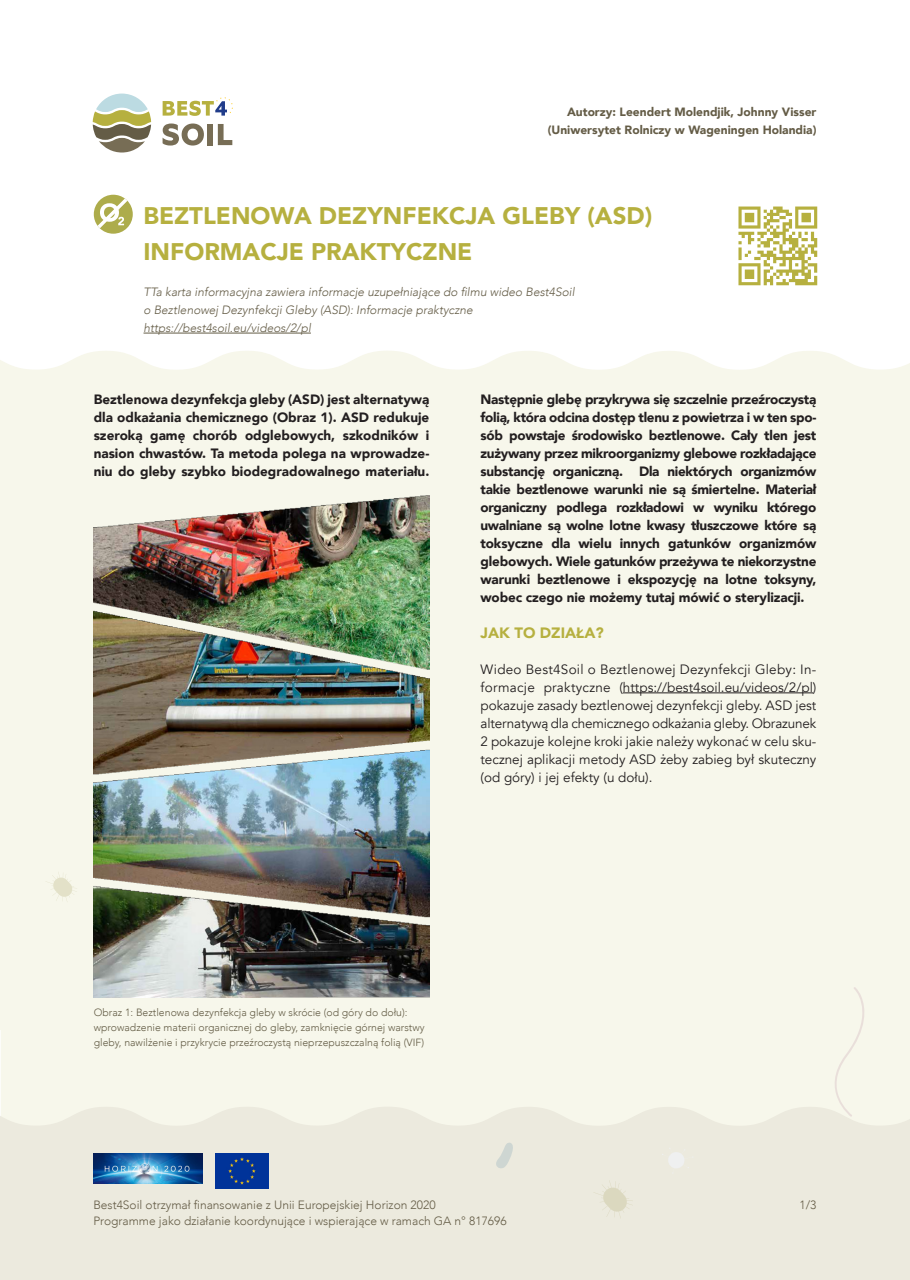
<style>
.page{position:relative;width:910px;height:1280px;background:#fff}
.page>*{position:absolute;margin:0;border:0;box-sizing:border-box;transform-origin:0 0}
.t1{font:900 24px "Avenir";color:#b6b03f}
.t2{font:900 15px "Avenir";color:#b6b03f}
.t3{font:900 13.5px/18px "Avenir";letter-spacing:-.005em;color:#231f20;text-align:justify}
.t4{font:13.5px/18px "Avenir";color:#231f20;text-align:justify}
.t5{font:italic 300 12px "Avenir";color:#645c46}
.t6{font:300 12px "Avenir";color:#645c46}
.t7{font:900 12px "Avenir";color:#645c46}
.t8{font:300 10.5px/15px "Avenir";color:#635c45}
</style>
<div class="page">
<div style="left:0;top:351px;width:910px;height:756px;background:#f7f7eb"></div>
<div style="left:0;top:1107px;width:910px;height:173px;background:#eceade"></div>
<svg style="left:593px;top:1180px;width:40px;height:38px;background:#e6e4d4"></svg>
<svg style="left:819px;top:987px;width:53px;height:130px;background:#f6f5e9"></svg>
<svg style="left:662px;top:1147px;width:32px;height:27px"></svg>
<svg style="left:496px;top:1142px;width:18px;height:27px"></svg>
<svg style="left:45px;top:872px;width:32px;height:30px"></svg>
<img style="left:94px;top:1153px;width:109px;height:30px">
<img style="left:215px;top:1153px;width:54px;height:36px">
<hr style="left:144px;top:333px;width:167px;height:1px;background:#645c46">
<svg style="left:93px;top:94px;width:58px;height:59px"></svg>
<svg style="left:163px;top:123px;width:41px;height:23px"></svg>
<div style="left:208px;top:124px;width:5px;height:21px;background:#776d55"></div>
<svg style="left:218px;top:124px;width:14px;height:21px"></svg>
<svg style="left:163px;top:97px;width:70px;height:19px"></svg>
<hr style="left:623px;top:692px;width:190px;height:1px;background:#231f20">
<svg style="left:94px;top:195px;width:39px;height:39px"></svg>
<img style="left:94px;top:494px;width:335px;height:504px">
<svg style="left:738px;top:207px;width:79px;height:78px"></svg>
<p class="t7" style="left:567px;top:102px;width:251px">Autorzy: Leendert Molendjik, Johnny Visser</p>
<p class="t7" style="left:548px;top:120px;width:270px">(Uniwersytet Rolniczy w Wageningen Holandia)</p>
<p class="t1" style="left:144px;top:195px;width:510px">BEZTLENOWA DEZYNFEKCJA GLEBY (ASD)</p>
<p class="t1" style="left:144px;top:231px;width:330px">INFORMACJE PRAKTYCZNE</p>
<p class="t5" style="left:144px;top:285px;width:433px">TTa karta informacyjna zawiera informacje uzupełniające do filmu wideo Best4Soil</p>
<p class="t5" style="left:144px;top:303px;width:331px">o Beztlenowej Dezynfekcji Gleby (ASD): Informacje praktyczne</p>
<p class="t5" style="left:144px;top:321px;width:169px">https://best4soil.eu/videos/2/pl</p>
<p class="t3" style="left:94px;top:390px;width:337px">Beztlenowa dezynfekcja gleby (ASD) jest alternatywą dla odkażania chemicznego (Obraz 1). ASD redukuje szeroką gamę chorób odglebowych, szkodników i nasion chwastów. Ta metoda polega na wprowadze&shy;niu do gleby szybko biodegradowalnego materiału.</p>
<p class="t3" style="left:480px;top:390px;width:337px">Następnie glebę przykrywa się szczelnie przeźroczystą folią, która odcina dostęp tlenu z powietrza i w ten spo&shy;sób powstaje środowisko beztlenowe. Cały tlen jest zużywany przez mikroorganizmy glebowe rozkładające substancję organiczną. Dla niektórych organizmów takie beztlenowe warunki nie są śmiertelne. Materiał organiczny podlega rozkładowi w wyniku którego uwalniane są wolne lotne kwasy tłuszczowe które są toksyczne dla wielu innych gatunków organizmów glebowych. Wiele gatunków przeżywa te niekorzystne warunki beztlenowe i ekspozycję na lotne toksyny, wobec czego nie możemy tutaj mówić o sterylizacji.</p>
<p class="t2" style="left:480px;top:620px;width:125px">JAK TO DZIAŁA?</p>
<p class="t4" style="left:480px;top:660px;width:337px">Wideo Best4Soil o Beztlenowej Dezynfekcji Gleby: In&shy;formacje praktyczne (https://best4soil.eu/videos/2/pl) pokazuje zasady beztlenowej dezynfekcji gleby. ASD jest alternatywą dla chemicznego odkażania gleby. Obrazunek 2 pokazuje kolejne kroki jakie należy wykonać w celu sku&shy;tecznej aplikacji metody ASD żeby zabieg był skuteczny (od góry) i jej efekty (u dołu).</p>
<p class="t8" style="left:94px;top:1005px;width:332px">Obraz 1: Beztlenowa dezynfekcja gleby w skrócie (od góry do dołu): wprowadzenie materii organicznej do gleby, zamknięcie górnej warstwy gleby, nawilżenie i przykrycie przeźroczystą nieprzepuszczalną folią (VIF)</p>
<p class="t6" style="left:93px;top:1197px;width:344px">Best4Soil otrzymał finansowanie z Unii Europejskiej Horizon 2020</p>
<p class="t6" style="left:93px;top:1214px;width:415px">Programme jako działanie koordynujące i wspierające w ramach GA n° 817696</p>
<p class="t6" style="left:799px;top:1197px;width:18px">1/3</p>
</div>
